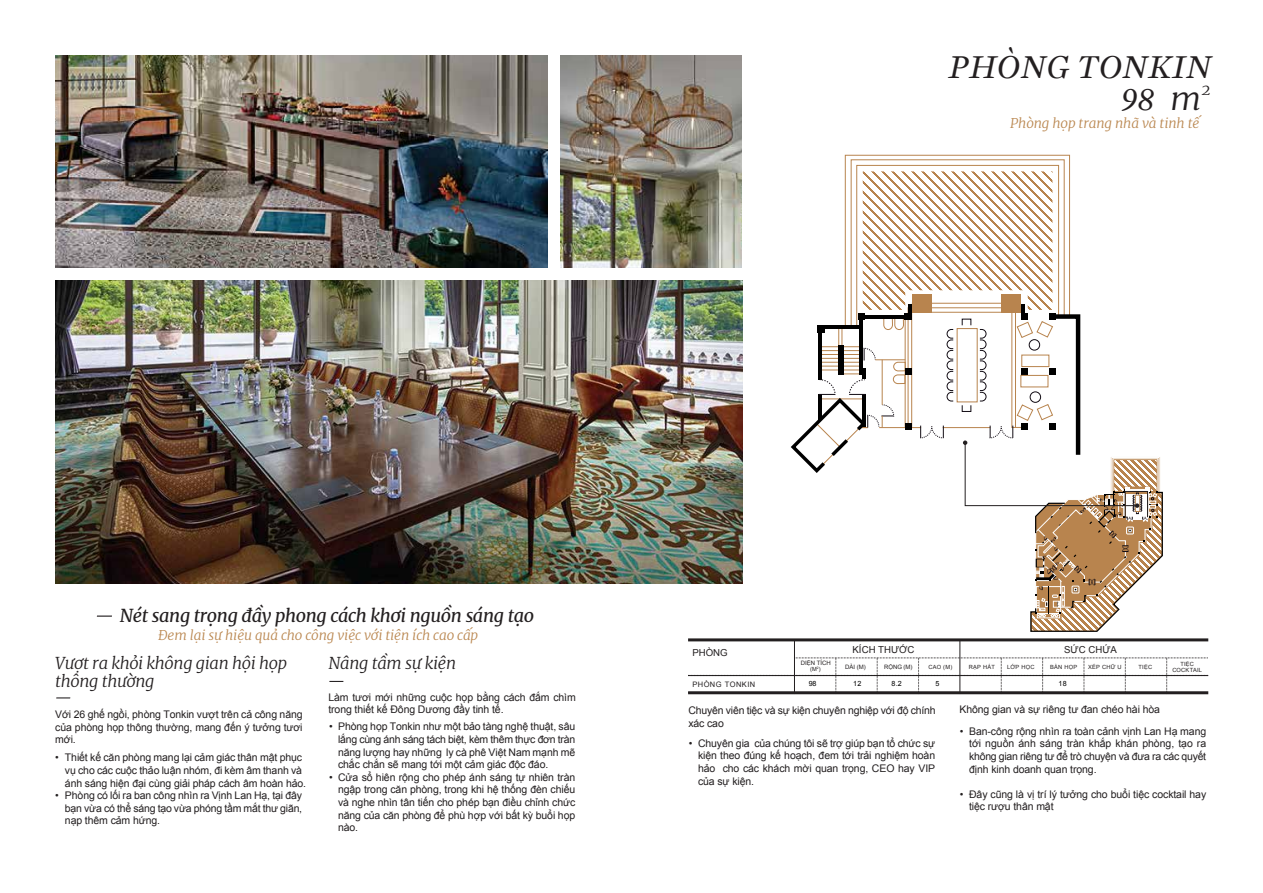
<style>
.page{position:relative;width:1263px;height:893px;background:#fff}
.page>*{position:absolute;margin:0;border:0;box-sizing:border-box;transform-origin:0 0}
.t1{font:italic 33.9px/32.1px "Mercury Text G1";color:#231f20}
.t2{font:italic 18px "Merriweather";letter-spacing:-.02em;color:#231f20}
.t3{font:italic 300 16.5px/18px "Merriweather";letter-spacing:-.02em;color:#231f20}
.t4{font:italic 300 15px "Merriweather";color:#231f20;scale:1.07 1}
.t5{font:italic 300 13.5px "Merriweather";letter-spacing:-.01em;color:#ba8750}
.t6{font:10.5px/12.6px "Arial";letter-spacing:-.01em;color:#231f20}
.t7{font:9.6px "Arial";color:#231f20}
.t8{font:7.5px "Arial";letter-spacing:.06em;color:#231f20}
.t9{font:7.2px "Arial";color:#000}
.t10{font:6px "Arial";letter-spacing:-.005em;color:#231f20}
.t11{font:5.7px "Arial";letter-spacing:.035em;color:#231f20}
.s1{font-family:"Merriweather";font-weight:300;font-size:31.5px}
</style>
<div class="page">
<hr style="left:688px;top:638px;width:520px;height:3px;background:#231f20">
<hr style="left:794px;top:640px;width:1px;height:54px;background:#231f20">
<hr style="left:959px;top:640px;width:1px;height:54px;background:#231f20">
<svg style="left:688px;top:658px;width:520px;height:33px"></svg>
<hr style="left:688px;top:691px;width:520px;height:3px;background:#231f20">
<svg style="left:97px;top:615px;width:15px;height:2px"></svg>
<svg style="left:56px;top:697px;width:14px;height:1px"></svg>
<svg style="left:329px;top:681px;width:14px;height:1px"></svg>
<img style="left:55px;top:280px;width:687px;height:303px">
<img style="left:55px;top:55px;width:493px;height:212px">
<img style="left:560px;top:55px;width:182px;height:212px">
<svg style="left:791px;top:154px;width:372px;height:478px"></svg>
<h1 class="t1" style="left:1121px;top:50px;width:93px;text-indent:-172px">PHÒNG TONKIN<br>98 <span class="s1">m</span></h1>
<h3 class="t4" style="left:1201px;top:79px;width:10px">2</h3>
<p class="t5" style="left:1010px;top:114px;width:191px">Phòng họp trang nhã và tinh tế</p>
<h2 class="t2" style="left:120px;top:603px;width:416px">Nét sang trọng đầy phong cách khơi nguồn sáng tạo</h2>
<p class="t5" style="left:158px;top:625px;width:321px">Đem lại sự hiệu quả cho công việc với tiện ích cao cấp</p>
<h3 class="t3" style="left:55px;top:653px;width:233px">Vượt ra khỏi không gian hội họp thông thường</h3>
<h3 class="t3" style="left:328px;top:653px;width:129px">Nâng tầm sự kiện</h3>
<p class="t6" style="left:55px;top:708px;width:249px;text-align:justify">Với 26 ghế ngồi, phòng Tonkin vượt trên cả công năng của phòng họp thông thường, mang đến ý tưởng tươi mới.</p>
<p class="t6" style="left:65px;top:751px;width:243px">Thiết kế căn phòng mang lại cảm giác thân mật phục vụ cho các cuộc thảo luận nhóm, đi kèm âm thanh và ánh sáng hiện đại cùng giải pháp cách âm hoàn hảo.<br>Phòng có lối ra ban công nhìn ra Vịnh Lan Hạ, tại đây bạn vừa có thể sáng tạo vừa phóng tầm mắt thư giãn, nạp thêm cảm hứng.</p>
<p class="t6" style="left:328px;top:691px;width:249px">Làm tươi mới những cuộc họp bằng cách đắm chìm trong thiết kế Đông Dương đầy tinh tế.</p>
<p class="t6" style="left:338px;top:720px;width:239px">Phòng họp Tonkin như một bảo tàng nghệ thuật, sâu lắng cùng ánh sáng tách biệt, kèm thêm thực đơn tràn năng lượng hay những ly cà phê Việt Nam mạnh mẽ chắc chắn sẽ mang tới một cảm giác độc đáo.<br>Cửa sổ hiên rộng cho phép ánh sáng tự nhiên tràn ngập trong căn phòng, trong khi hệ thống đèn chiếu và nghe nhìn tân tiến cho phép bạn điều chỉnh chức năng của căn phòng để phù hợp với bất kỳ buổi họp nào.</p>
<p class="t6" style="left:329px;top:720px;width:5px">•</p>
<p class="t6" style="left:55px;top:751px;width:5px">•</p>
<p class="t6" style="left:55px;top:789px;width:5px">•</p>
<p class="t6" style="left:329px;top:771px;width:5px">•</p>
<p class="t7" style="left:692px;top:646px;width:37px">PHÒNG</p>
<p class="t7" style="left:852px;top:643px;width:63px">KÍCH THƯỚC</p>
<p class="t7" style="left:1064px;top:643px;width:54px">SỨC CHỨA</p>
<p class="t10" style="left:801px;top:659px;width:32px">DIỆN TÍCH</p>
<p class="t11" style="left:810px;top:665px;width:12px">(M<sup>2</sup>)</p>
<p class="t10" style="left:845px;top:663px;width:22px">DÀI (M)</p>
<p class="t10" style="left:884px;top:663px;width:30px">RỘNG (M)</p>
<p class="t11" style="left:928px;top:663px;width:25px">CAO (M)</p>
<p class="t11" style="left:969px;top:663px;width:27px">RẠP HÁT</p>
<p class="t11" style="left:1007px;top:663px;width:29px">LỚP HỌC</p>
<p class="t11" style="left:1050px;top:663px;width:28px">BÀN HỌP</p>
<p class="t11" style="left:1088px;top:663px;width:35px">XẾP CHỮ U</p>
<p class="t11" style="left:1138px;top:663px;width:15px">TIỆC</p>
<p class="t8" style="left:692px;top:679px;width:64px">PHÒNG TONKIN</p>
<p class="t9" style="left:809px;top:679px;width:9px">98</p>
<p class="t9" style="left:853px;top:679px;width:10px">12</p>
<p class="t9" style="left:891px;top:679px;width:12px">8.2</p>
<p class="t9" style="left:1058px;top:679px;width:10px">18</p>
<p class="t9" style="left:936px;top:678px;width:5px">5</p>
<p class="t11" style="left:1180px;top:660px;width:15px">TIỆC</p>
<p class="t11" style="left:1172px;top:666px;width:31px">COCKTAIL</p>
<p class="t6" style="left:688px;top:704px;width:249px">Chuyên viên tiệc và sự kiện chuyên nghiệp với độ chính xác cao</p>
<p class="t6" style="left:698px;top:737px;width:239px;text-align:justify">Chuyên gia của chúng tôi sẽ trợ giúp bạn tổ chức sự kiện theo đúng kế hoạch, đem tới trải nghiệm hoàn hảo cho các khách mời quan trọng, CEO hay VIP của sự kiện.</p>
<p class="t6" style="left:689px;top:737px;width:5px">•</p>
<p class="t6" style="left:969px;top:698px;width:239px;line-height:22.2px;text-indent:-10px">Không gian và sự riêng tư đan chéo hài hòa<br>Ban-công rộng nhìn ra toàn cảnh vịnh Lan Hạ mang</p>
<p class="t6" style="left:969px;top:738px;width:239px;text-align:justify">tới nguồn ánh sáng tràn khắp khán phòng, tạo ra không gian riêng tư để trò chuyện và đưa ra các quyết định kinh doanh quan trọng.</p>
<p class="t6" style="left:969px;top:788px;width:239px">Đây cũng là vị trí lý tưởng cho buổi tiệc cocktail hay tiệc rượu thân mật</p>
<p class="t6" style="left:960px;top:725px;width:5px">•</p>
<p class="t6" style="left:960px;top:788px;width:5px">•</p>
</div>
